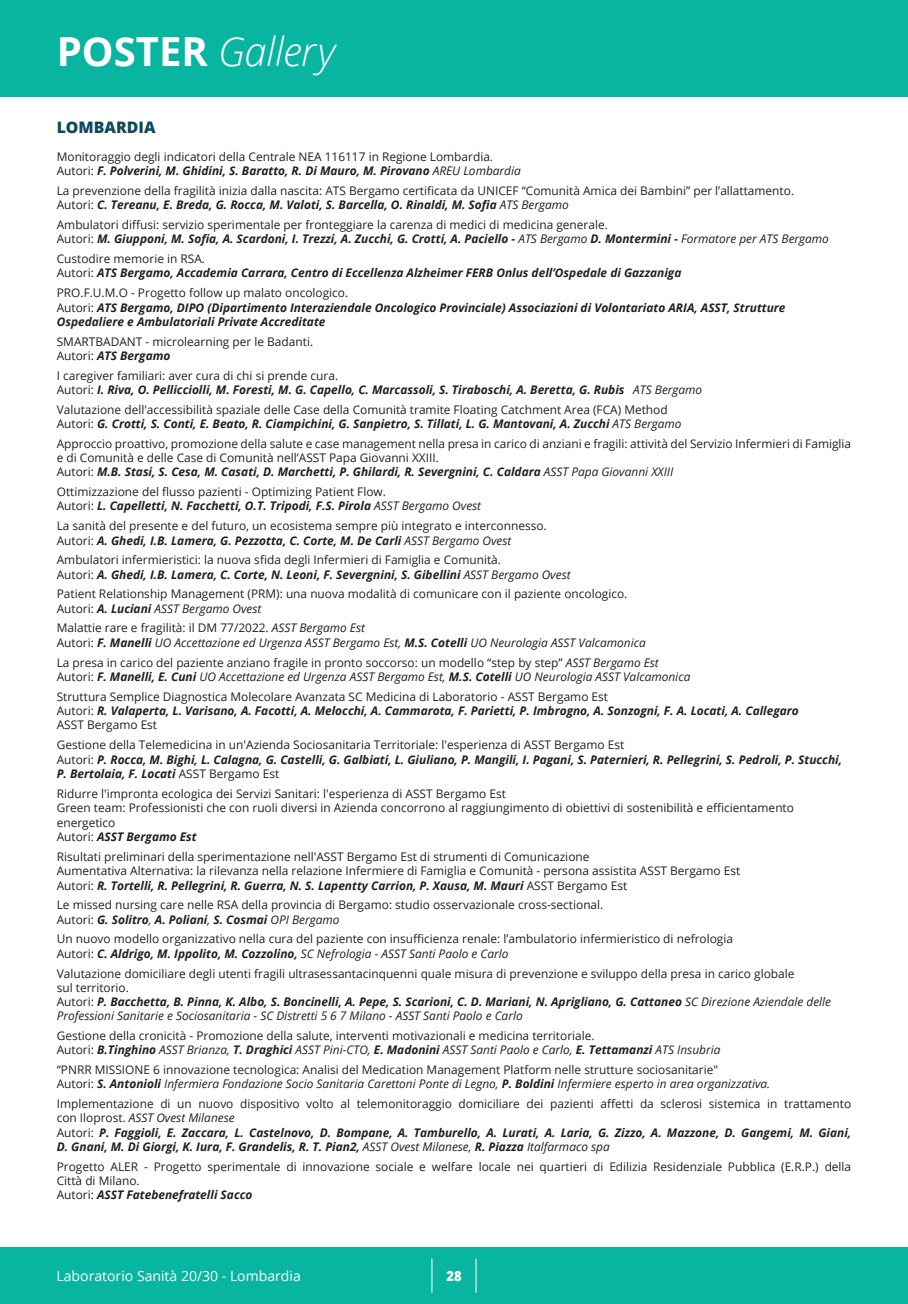
<style>
.page{position:relative;width:908px;height:1304px;background:#fff}
.page>*{position:absolute;margin:0;border:0;box-sizing:border-box;transform-origin:0 0}
.t1{font:italic 300 40px "Open Sans";letter-spacing:-.01em;color:#fff}
.t2{font:800 15.8px "Open Sans";color:#10495c}
.t3{font:14px "Open Sans";color:#fff}
.t4{font:800 14px "Open Sans";color:#fff;scale:.92 1}
.t5{font:11.8px/14.2px "Open Sans";color:#231f20}
.t6{font:italic 700 11.8px/14.2px "Open Sans";color:#231f20}
.t7{font:italic 11.8px/14.2px "Open Sans";color:#231f20}
.s1{font-weight:700;font-style:normal}
.s2{font-weight:400;font-style:normal}
.s3{font-weight:400}
.s4{font-style:normal}
.s5{font-weight:700}
.s6{font-style:italic}
</style>
<div class="page">
<div style="left:0;top:1247px;width:907px;height:57px;background:#08b5a0"></div>
<hr style="left:431px;top:1259px;width:1px;height:34px;background:#fff">
<hr style="left:475px;top:1259px;width:1px;height:34px;background:#fff">
<div style="left:0;top:0;width:907px;height:97px;background:#08b5a0"></div>
<hr style="left:907px;top:0;width:1px;height:97px;background:#08b5a0">
<p class="t1" style="left:57px;top:24px;width:280px"><span class="s1">POSTER</span> Gallery</p>
<p class="t2" style="left:57px;top:115px;width:100px">LOMBARDIA</p>
<p class="t5" style="left:57px;top:149px;width:437px">Monitoraggio degli indicatori della Centrale NEA 116117 in Regione Lombardia.</p>
<p class="t6" style="left:57px;top:164px;width:465px"><span class="s2">Autori:</span> F. Polverini, M. Ghidini, S. Baratto, R. Di Mauro, M. Pirovano <span class="s3">AREU Lombardia</span></p>
<p class="t5" style="left:57px;top:183px;width:738px">La prevenzione della fragilità inizia dalla nascita: ATS Bergamo certificata da UNICEF “Comunità Amica dei Bambini” per l’allattamento.</p>
<p class="t6" style="left:57px;top:198px;width:513px"><span class="s2">Autori:</span> C. Tereanu, E. Breda, G. Rocca, M. Valoti, S. Barcella, O. Rinaldi, M. Sofia <span class="s3">ATS Bergamo</span></p>
<p class="t5" style="left:57px;top:217px;width:552px">Ambulatori diffusi: servizio sperimentale per fronteggiare la carenza di medici di medicina generale.</p>
<p class="t6" style="left:57px;top:232px;width:773px"><span class="s2">Autori:</span> M. Giupponi, M. Sofia, A. Scardoni, I. Trezzi, A. Zucchi, G. Crotti, A. Paciello - <span class="s3">ATS Bergamo</span> D. Montermini - <span class="s3">Formatore per ATS Bergamo</span></p>
<p class="t5" style="left:57px;top:252px;width:150px">Custodire memorie in RSA.</p>
<p class="t6" style="left:57px;top:266px;width:626px"><span class="s2">Autori:</span> ATS Bergamo, Accademia Carrara, Centro di Eccellenza Alzheimer FERB Onlus dell’Ospedale di Gazzaniga</p>
<p class="t5" style="left:57px;top:286px;width:293px">PRO.F.U.M.O - Progetto follow up malato oncologico.</p>
<p class="t6" style="left:57px;top:300px;width:730px"><span class="s2">Autori:</span> ATS Bergamo, DIPO (Dipartimento Interaziendale Oncologico Provinciale) Associazioni di Volontariato ARIA, ASST, Strutture<br>Ospedaliere e Ambulatoriali Private Accreditate</p>
<p class="t5" style="left:57px;top:334px;width:258px">SMARTBADANT - microlearning per le Badanti.</p>
<p class="t6" style="left:57px;top:348px;width:115px"><span class="s2">Autori:</span> ATS Bergamo</p>
<p class="t5" style="left:57px;top:368px;width:283px">I caregiver familiari: aver cura di chi si prende cura.</p>
<p class="t6" style="left:57px;top:382px;width:646px"><span class="s2">Autori:</span> I. Riva, O. Pellicciolli, M. Foresti, M. G. Capello, C. Marcassoli, S. Tiraboschi, A. Beretta, G. Rubis <span class="s3">ATS Bergamo</span></p>
<p class="t5" style="left:57px;top:402px;width:612px">Valutazione dell'accessibilità spaziale delle Case della Comunità tramite Floating Catchment Area (FCA) Method</p>
<p class="t6" style="left:57px;top:416px;width:626px"><span class="s2">Autori:</span> G. Crotti, S. Conti, E. Beato, R. Ciampichini, G. Sanpietro, S. Tillati, L. G. Mantovani, A. Zucchi <span class="s3">ATS Bergamo</span></p>
<p class="t5" style="left:57px;top:436px;width:795px">Approccio proattivo, promozione della salute e case management nella presa in carico di anziani e fragili: attività del Servizio Infermieri di Famiglia e di Comunità e delle Case di Comunità nell’ASST Papa Giovanni XXIII.</p>
<p class="t6" style="left:57px;top:465px;width:618px"><span class="s2">Autori:</span> M.B. Stasi, S. Cesa, M. Casati, D. Marchetti, P. Ghilardi, R. Severgnini, C. Caldara <span class="s3">ASST Papa Giovanni XXIII</span></p>
<p class="t5" style="left:57px;top:485px;width:330px">Ottimizzazione del flusso pazienti - Optimizing Patient Flow.</p>
<p class="t6" style="left:57px;top:499px;width:426px"><span class="s2">Autori:</span> L. Capelletti, N. Facchetti, O.T. Tripodi, F.S. Pirola <span class="s3">ASST Bergamo Ovest</span></p>
<p class="t5" style="left:57px;top:519px;width:491px">La sanità del presente e del futuro, un ecosistema sempre più integrato e interconnesso.</p>
<p class="t6" style="left:57px;top:533px;width:456px"><span class="s2">Autori:</span> A. Ghedi, I.B. Lamera, G. Pezzotta, C. Corte, M. De Carli <span class="s3">ASST Bergamo Ovest</span></p>
<p class="t5" style="left:57px;top:553px;width:445px">Ambulatori infermieristici: la nuova sfida degli Infermieri di Famiglia e Comunità.</p>
<p class="t6" style="left:57px;top:567px;width:515px"><span class="s2">Autori:</span> A. Ghedi, I.B. Lamera, C. Corte, N. Leoni, F. Severgnini, S. Gibellini <span class="s3">ASST Bergamo Ovest</span></p>
<p class="t5" style="left:57px;top:587px;width:572px">Patient Relationship Management (PRM): una nuova modalità di comunicare con il paziente oncologico.</p>
<p class="t7" style="left:57px;top:601px;width:206px"><span class="s4">Autori:</span> <span class="s5">A. Luciani</span> ASST Bergamo Ovest</p>
<p class="t5" style="left:57px;top:621px;width:309px">Malattie rare e fragilità: il DM 77/2022. <span class="s6">ASST Bergamo Est</span></p>
<p class="t7" style="left:57px;top:635px;width:590px"><span class="s4">Autori:</span> <span class="s5">F. Manelli</span> UO Accettazione ed Urgenza ASST Bergamo Est, <span class="s5">M.S. Cotelli</span> UO Neurologia ASST Valcamonica</p>
<p class="t5" style="left:57px;top:655px;width:603px">La presa in carico del paziente anziano fragile in pronto soccorso: un modello “step by step” <span class="s6">ASST Bergamo Est</span></p>
<p class="t7" style="left:57px;top:669px;width:635px"><span class="s4">Autori:</span> <span class="s5">F. Manelli, E. Cuni</span> UO Accettazione ed Urgenza ASST Bergamo Est, <span class="s5">M.S. Cotelli</span> UO Neurologia ASST Valcamonica</p>
<p class="t5" style="left:57px;top:689px;width:552px">Struttura Semplice Diagnostica Molecolare Avanzata SC Medicina di Laboratorio - ASST Bergamo Est</p>
<p class="t6" style="left:57px;top:703px;width:743px"><span class="s2">Autori:</span> R. Valaperta, L. Varisano, A. Facotti, A. Melocchi, A. Cammarota, F. Parietti, P. Imbrogno, A. Sonzogni, F. A. Locati, A. Callegaro</p>
<p class="t5" style="left:57px;top:718px;width:102px">ASST Bergamo Est</p>
<p class="t5" style="left:57px;top:737px;width:569px">Gestione della Telemedicina in un'Azienda Sociosanitaria Territoriale: l'esperienza di ASST Bergamo Est</p>
<p class="t6" style="left:57px;top:752px;width:786px"><span class="s2">Autori:</span> P. Rocca, M. Bighi, L. Calagna, G. Castelli, G. Galbiati, L. Giuliano, P. Mangili, I. Pagani, S. Paternieri, R. Pellegrini, S. Pedroli, P. Stucchi,<br>P. Bertolaia, F. Locati <span class="s2">ASST Bergamo Est</span></p>
<p class="t5" style="left:57px;top:786px;width:450px">Ridurre l'impronta ecologica dei Servizi Sanitari: l'esperienza di ASST Bergamo Est</p>
<p class="t5" style="left:57px;top:800px;width:738px">Green team: Professionisti che con ruoli diversi in Azienda concorrono al raggiungimento di obiettivi di sostenibilità e efficientamento energetico</p>
<p class="t6" style="left:57px;top:829px;width:141px"><span class="s2">Autori:</span> ASST Bergamo Est</p>
<p class="t5" style="left:57px;top:849px;width:534px">Risultati preliminari della sperimentazione nell'ASST Bergamo Est di strumenti di Comunicazione</p>
<p class="t5" style="left:57px;top:863px;width:684px">Aumentativa Alternativa: la rilevanza nella relazione Infermiere di Famiglia e Comunità - persona assistita ASST Bergamo Est</p>
<p class="t6" style="left:57px;top:878px;width:571px"><span class="s2">Autori:</span> R. Tortelli, R. Pellegrini, R. Guerra, N. S. Lapentty Carrion, P. Xausa, M. Mauri <span class="s2">ASST Bergamo Est</span></p>
<p class="t5" style="left:57px;top:898px;width:548px">Le missed nursing care nelle RSA della provincia di Bergamo: studio osservazionale cross-sectional.</p>
<p class="t6" style="left:57px;top:912px;width:284px"><span class="s2">Autori:</span> G. Solitro<span class="s3">,</span> A. Poliani<span class="s3">,</span> S. Cosmai <span class="s3">OPI Bergamo</span></p>
<p class="t5" style="left:57px;top:932px;width:677px">Un nuovo modello organizzativo nella cura del paziente con insufficienza renale: l’ambulatorio infermieristico di nefrologia</p>
<p class="t6" style="left:57px;top:946px;width:453px"><span class="s2">Autori:</span> C. Aldrigo, M. Ippolito, M. Cozzolino, <span class="s3">SC Nefrologia - ASST Santi Paolo e Carlo</span></p>
<p class="t5" style="left:57px;top:966px;width:738px">Valutazione domiciliare degli utenti fragili ultrasessantacinquenni quale misura di prevenzione e sviluppo della presa in carico globale sul territorio.</p>
<p class="t7" style="left:57px;top:994px;width:775px"><span class="s4">Autori:</span> <span class="s5">P. Bacchetta, B. Pinna, K. Albo, S. Boncinelli, A. Pepe, S. Scarioni, C. D. Mariani, N. Aprigliano, G. Cattaneo</span> SC Direzione Aziendale delle<br>Professioni Sanitarie e Sociosanitaria - SC Distretti 5 6 7 Milano - ASST Santi Paolo e Carlo</p>
<p class="t5" style="left:57px;top:1028px;width:539px">Gestione della cronicità - Promozione della salute, interventi motivazionali e medicina territoriale.</p>
<p class="t7" style="left:57px;top:1043px;width:665px"><span class="s4">Autori:</span> <span class="s5">B.Tinghino</span> ASST Brianza, <span class="s5">T. Draghici</span> ASST Pini-CTO, <span class="s5">E. Madonini</span> ASST Santi Paolo e Carlo, <span class="s5">E. Tettamanzi</span> ATS Insubria</p>
<p class="t5" style="left:57px;top:1062px;width:662px">“PNRR MISSIONE 6 innovazione tecnologica: Analisi del Medication Management Platform nelle strutture sociosanitarie"</p>
<p class="t7" style="left:57px;top:1077px;width:714px"><span class="s4">Autori:</span> <span class="s5">S. Antonioli</span> Infermiera Fondazione Socio Sanitaria Carettoni Ponte di Legno, <span class="s5">P. Boldini</span> Infermiere esperto in area organizzativa.</p>
<p class="t5" style="left:57px;top:1097px;width:795px">Implementazione di un nuovo dispositivo volto al telemonitoraggio domiciliare dei pazienti affetti da sclerosi sistemica in trattamento con Iloprost. <span class="s6">ASST Ovest Milanese</span></p>
<p class="t6" style="left:57px;top:1125px;width:795px"><span class="s2">Autori:</span> P. Faggioli, E. Zaccara, L. Castelnovo, D. Bompane, A. Tamburello, A. Lurati, A. Laria, G. Zizzo, A. Mazzone, D. Gangemi, M. Giani,<br>D. Gnani, M. Di Giorgi, K. Iura, F. Grandelis, R. T. Pian2, <span class="s3">ASST Ovest Milanese,</span> R. Piazza <span class="s3">Italfarmaco spa</span></p>
<p class="t5" style="left:57px;top:1159px;width:795px">Progetto ALER - Progetto sperimentale di innovazione sociale e welfare locale nei quartieri di Edilizia Residenziale Pubblica (E.R.P.) della<br>Città di Milano.</p>
<p class="t6" style="left:57px;top:1188px;width:197px"><span class="s2">Autori:</span> ASST Fatebenefratelli Sacco</p>
<p class="t3" style="left:57px;top:1266px;width:245px">Laboratorio Sanità 20/30 - Lombardia</p>
<p class="t4" style="left:446px;top:1265px;width:18px">28</p>
</div>
